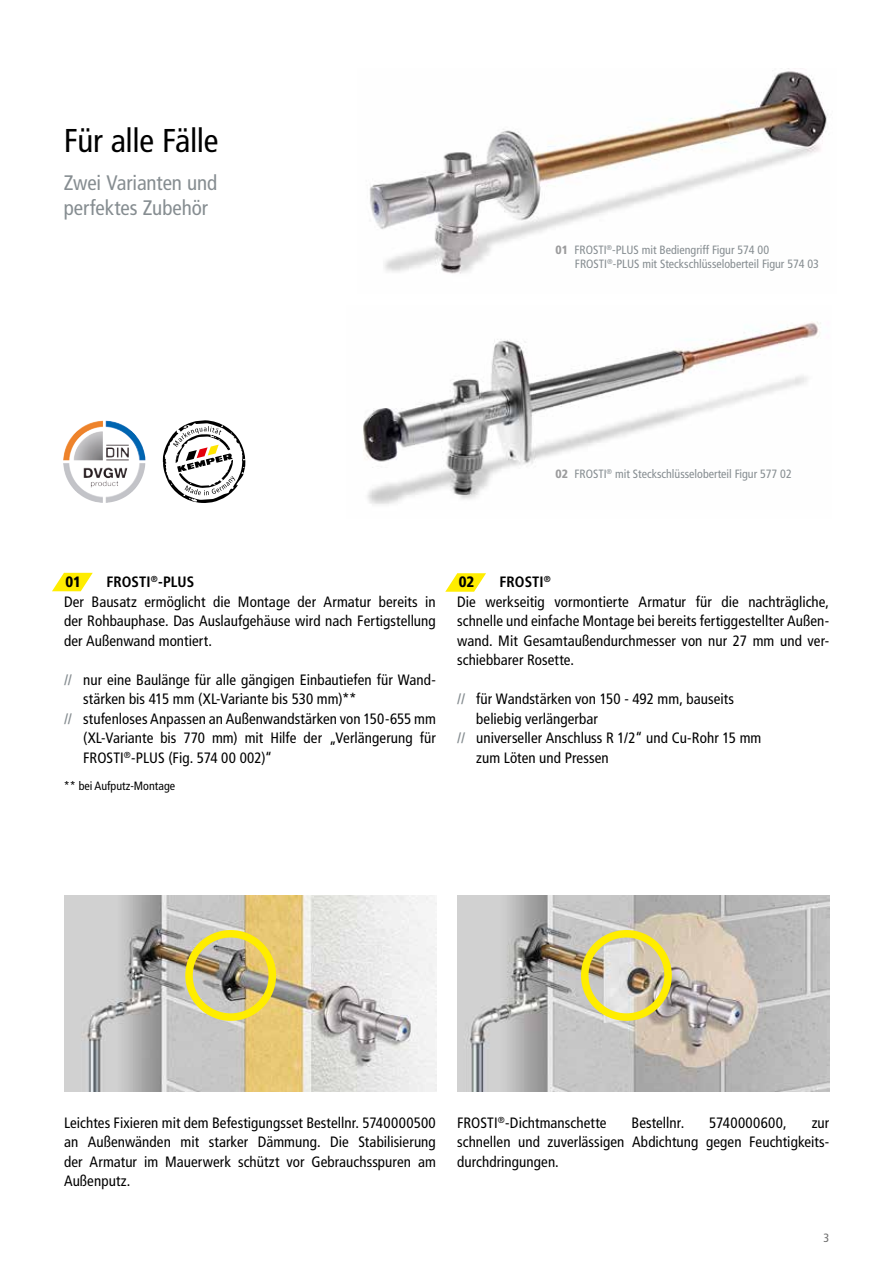
<style>
.page{position:relative;width:893px;height:1263px;background:#fff}
.page>*{position:absolute;margin:0;border:0;box-sizing:border-box;transform-origin:0 0}
.t1{font:condensed 33px "Frutiger LT Com";letter-spacing:-.01em;color:#000}
.t2{font:condensed 21px/25.2px "Frutiger LT Com";letter-spacing:-.005em;color:#868d91}
.t3{font:condensed 15px/19.5px "Frutiger LT Com";letter-spacing:.005em;color:#000}
.t4{font:condensed 15px "Frutiger LT Com";letter-spacing:.025em;color:#000}
.t5{font:900 condensed 15px "Frutiger LT Com";color:#000}
.t6{font:condensed 12px/14.4px "Frutiger LT Com";color:#868d91}
.t7{font:condensed 12px "Frutiger LT Com";color:#000}
.t8{font:condensed 12px "Frutiger LT Com";color:#6e6e6e}
.s1{font-weight:900;color:#9c9c9d}
.s2{font-weight:700}
.s3{font-weight:700;color:#868d91}
</style>
<div class="page">
<img style="left:369px;top:68px;width:459px;height:206px">
<img style="left:363px;top:322px;width:458px;height:182px">
<img style="left:64px;top:896px;width:372px;height:195px">
<img style="left:457px;top:895px;width:372px;height:196px">
<div style="left:581px;top:930px;width:91px;height:91px;border:8px solid #ffed00;border-radius:50%"></div>
<img style="left:106px;top:421px;width:39px;height:39px">
<svg style="left:163px;top:420px;width:82px;height:83px"></svg>
<div style="left:185px;top:930px;width:91px;height:91px;border:8px solid #ffed00;border-radius:50%"></div>
<svg style="left:445px;top:573px;width:41px;height:19px"></svg>
<svg style="left:52px;top:573px;width:41px;height:18px"></svg>
<h1 class="t1" style="left:64px;top:121px;width:156px">Für alle Fälle</h1>
<h2 class="t2" style="left:64px;top:170px;width:155px">Zwei Varianten und perfektes Zubehör</h2>
<p class="t6" style="left:575px;top:242px;width:246px;text-indent:-20px"><span class="s1">01</span> FROSTI<sup>®</sup>-PLUS mit Bediengriff Figur 574 00<br>FROSTI<sup>®</sup>-PLUS mit Steckschlüsseloberteil Figur 574 03</p>
<p class="t6" style="left:555px;top:466px;width:238px"><span class="s1">02</span> FROSTI<sup>®</sup> mit Steckschlüsseloberteil Figur 577 02</p>
<p class="t3" style="left:64px;top:572px;width:373px;text-indent:43px"><span class="s2">FROSTI</span><sup>®</sup><span class="s2">-PLUS<br></span>Der Bausatz ermöglicht die Montage der Armatur bereits in der Rohbauphase. Das Auslaufgehäuse wird nach Fertigstellung der Außenwand montiert.</p>
<p class="t3" style="left:64px;top:670px;width:373px"><span class="s3">//</span> nur eine Baulänge für alle gängigen Einbautiefen für Wand-</p>
<p class="t3" style="left:83px;top:689px;width:275px">stärken bis 415 mm (XL-Variante bis 530 mm)**</p>
<p class="t3" style="left:64px;top:709px;width:373px"><span class="s3">//</span> stufenloses Anpassen an Außenwandstärken von 150-655 mm</p>
<p class="t3" style="left:83px;top:728px;width:354px">(XL-Variante bis 770 mm) mit Hilfe der „Verlängerung für</p>
<p class="t3" style="left:83px;top:748px;width:191px">FROSTI<sup>®</sup>-PLUS (Fig. 574 00 002)“</p>
<p class="t3" style="left:457px;top:572px;width:374px;text-indent:43px"><span class="s2">FROSTI</span><sup>®<br></sup>Die werkseitig vormontierte Armatur für die nachträgliche, schnelle und einfache Montage bei bereits fertiggestellter Außen&shy;wand. Mit Gesamtaußendurchmesser von nur 27 mm und ver&shy;schiebbarer Rosette.</p>
<p class="t3" style="left:457px;top:689px;width:278px"><span class="s3">//</span> für Wandstärken von 150 - 492 mm, bauseits</p>
<p class="t3" style="left:476px;top:709px;width:123px">beliebig verlängerbar</p>
<p class="t3" style="left:457px;top:728px;width:306px"><span class="s3">//</span> universeller Anschluss R 1/2“ und Cu-Rohr 15 mm</p>
<p class="t3" style="left:476px;top:748px;width:134px">zum Löten und Pressen</p>
<p class="t5" style="left:65px;top:572px;width:17px">01</p>
<p class="t5" style="left:459px;top:573px;width:17px">02</p>
<p class="t7" style="left:64px;top:778px;width:113px">** bei Aufputz-Montage</p>
<p class="t3" style="left:64px;top:1113px;width:373px;text-align:justify">Leichtes Fixieren mit dem Befestigungsset Bestellnr. 5740000500 an Außenwänden mit starker Dämmung. Die Stabilisierung der Armatur im Mauerwerk schützt vor Gebrauchsspuren am Außenputz.</p>
<p class="t3" style="left:457px;top:1113px;width:151px">FROSTI<sup>®</sup>-Dichtmanschette</p>
<p class="t3" style="left:631px;top:1113px;width:54px">Bestellnr.</p>
<p class="t4" style="left:709px;top:1113px;width:79px">5740000600,</p>
<p class="t3" style="left:457px;top:1113px;width:374px;text-align:justify;text-indent:355px">zur schnellen und zuverlässigen Abdichtung gegen Feuchtigkeits&shy;durchdringungen.</p>
<p class="t8" style="left:823px;top:1230px;width:7px">3</p>
</div>
